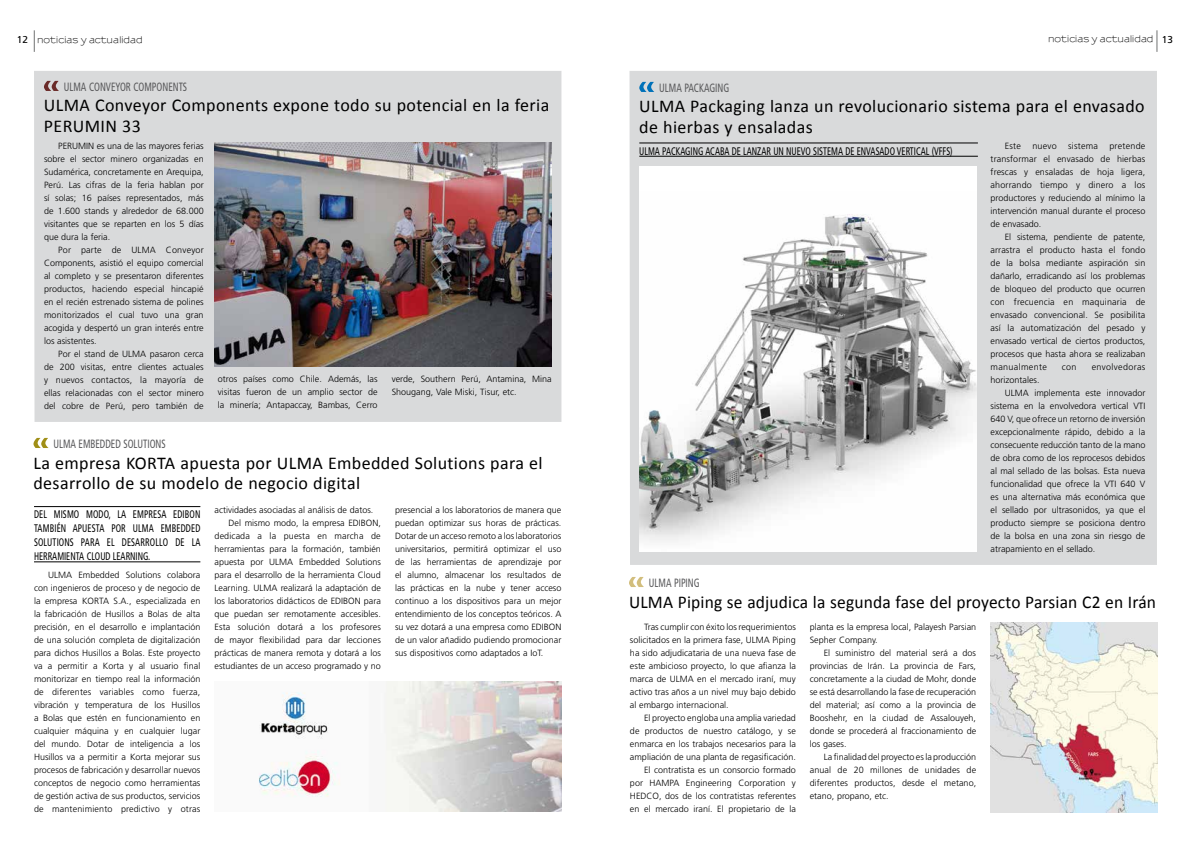
<style>
.page{position:relative;width:1191px;height:842px;background:#fff}
.page>*{position:absolute;margin:0;border:0;box-sizing:border-box;transform-origin:0 0}
.t1{font:18px/20.5px "Calibri";letter-spacing:.02em;color:#000}
.t2{font:condensed 12px "Frutiger LT Std";color:#58585a;scale:.8 1}
.t3{font:condensed 11px/14px "Frutiger LT Std";color:#000;text-align:justify;scale:.8 1}
.t4{font:300 9px/13px "Frutiger LT Std";color:#000;text-align:justify}
.t5{font:600 9px "Sansumi";color:#000}
.t6{font:300 9px "Frutiger LT Std";letter-spacing:.035em;color:#000}
.t7{font:300 9px "Frutiger LT Std";letter-spacing:.025em;color:#000}
.s1{font-family:"Frutiger LT Std";font-weight:400;font-size:10px}
</style>
<div class="page">
<div style="left:34px;top:71px;width:527px;height:351px;background:#d9dadb"></div>
<svg style="left:34px;top:30px;width:1px;height:22px"></svg>
<svg style="left:44px;top:81px;width:15px;height:10px"></svg>
<svg style="left:33px;top:438px;width:15px;height:10px"></svg>
<svg style="left:1156px;top:30px;width:1px;height:22px"></svg>
<div style="left:629px;top:71px;width:528px;height:494px;background:#d9dadb"></div>
<svg style="left:639px;top:82px;width:15px;height:10px"></svg>
<svg style="left:629px;top:577px;width:15px;height:10px"></svg>
<img style="left:990px;top:623px;width:167px;height:190px">
<img style="left:258px;top:682px;width:303px;height:130px">
<img style="left:214px;top:142px;width:337px;height:224px">
<div style="left:639px;top:166px;width:337px;height:386px;background:#fff"></div>
<img style="left:639px;top:214px;width:337px;height:328px">
<hr style="left:639px;top:143px;width:339px;height:1px;background:#000">
<hr style="left:639px;top:156px;width:339px;height:1px;background:#000">
<hr style="left:34px;top:506px;width:166px;height:1px;background:#000">
<hr style="left:34px;top:562px;width:166px;height:1px;background:#000">
<p class="t5" style="left:17px;top:35px;width:127px"><span class="s1">12</span> noticias y actualidad</p>
<h2 class="t2" style="left:64px;top:80px;width:156px">ULMA CONVEYOR COMPONENTS</h2>
<h1 class="t1" style="left:44px;top:94px;width:507px">ULMA Conveyor Components expone todo su potencial en la feria<br>PERUMIN 33</h1>
<p class="t4" style="left:44px;top:140px;width:161px;text-indent:14px">PERUMIN es una de las mayores ferias sobre el sector minero organizadas en Sudamérica, concretamente en Arequipa, Perú. Las cifras de la feria hablan por sí solas; 16 países representados, más de 1.600 stands y alrededor de 68.000 visitantes que se reparten en los 5 días que dura la feria.</p>
<p class="t4" style="left:44px;top:243px;width:161px;text-indent:14px">Por parte de ULMA Conveyor Components, asistió el equipo comercial al completo y se presentaron diferentes productos, haciendo especial hincapié en el recién estrenado sistema de polines monitorizados el cual tuvo una gran acogida y despertó un gran interés entre los asistentes.</p>
<p class="t4" style="left:44px;top:347px;width:161px;text-indent:14px">Por el stand de ULMA pasaron cerca de 200 visitas, entre clientes actuales y nuevos contactos, la mayoría de ellas relacionadas con el sector minero del cobre de Perú, pero también de</p>
<p class="t4" style="left:218px;top:373px;width:161px">otros países como Chile. Además, las visitas fueron de un amplio sector de la minería; Antapaccay, Bambas, Cerro</p>
<p class="t4" style="left:392px;top:373px;width:161px">verde, Southern Perú, Antamina, Mina<br>Shougang, Vale Miski, Tisur, etc.</p>
<h2 class="t2" style="left:53px;top:437px;width:142px">ULMA EMBEDDED SOLUTIONS</h2>
<h1 class="t1" style="left:33px;top:451px;width:510px">La empresa KORTA apuesta por ULMA Embedded Solutions para el desarrollo de su modelo de negocio digital</h1>
<p class="t3" style="left:34px;top:507px;width:209px">DEL MISMO MODO, LA EMPRESA EDIBON TAMBIÉN APUESTA POR ULMA EMBEDDED SOLUTIONS PARA EL DESARROLLO DE LA HERRAMIENTA CLOUD LEARNING.</p>
<p class="t4" style="left:34px;top:568px;width:168px;text-indent:14px">ULMA Embedded Solutions colabora con ingenieros de proceso y de negocio de la empresa KORTA S.A., especializada en la fabricación de Husillos a Bolas de alta precisión, en el desarrollo e implantación de una solución completa de digitalización para dichos Husillos a Bolas. Este proyecto va a permitir a Korta y al usuario final monitorizar en tiempo real la información de diferentes variables como fuerza, vibración y temperatura de los Husillos a Bolas que estén en funcionamiento en cualquier máquina y en cualquier lugar del mundo. Dotar de inteligencia a los Husillos va a permitir a Korta mejorar sus procesos de fabricación y desarrollar nuevos conceptos de negocio como herramientas de gestión activa de sus productos, servicios de mantenimiento predictivo y otras</p>
<p class="t4" style="left:214px;top:503px;width:160px">actividades asociadas al análisis de datos.</p>
<p class="t4" style="left:228px;top:516px;width:154px">Del mismo modo, la empresa EDIBON,</p>
<p class="t4" style="left:214px;top:529px;width:168px">dedicada a la puesta en marcha de</p>
<p class="t4" style="left:214px;top:542px;width:168px">herramientas para la formación, también</p>
<p class="t4" style="left:214px;top:555px;width:168px">apuesta por ULMA Embedded Solutions</p>
<p class="t4" style="left:214px;top:568px;width:168px">para el desarrollo de la herramienta Cloud</p>
<p class="t4" style="left:214px;top:581px;width:168px">Learning. ULMA realizará la adaptación de</p>
<p class="t4" style="left:214px;top:594px;width:168px">los laboratorios didácticos de EDIBON para</p>
<p class="t4" style="left:214px;top:607px;width:168px">que puedan ser remotamente accesibles.</p>
<p class="t4" style="left:214px;top:620px;width:168px">Esta solución dotará a los profesores</p>
<p class="t4" style="left:214px;top:633px;width:168px">de mayor flexibilidad para dar lecciones</p>
<p class="t4" style="left:214px;top:646px;width:168px">prácticas de manera remota y dotará a los</p>
<p class="t4" style="left:214px;top:659px;width:168px">estudiantes de un acceso programado y no</p>
<p class="t4" style="left:395px;top:503px;width:168px">presencial a los laboratorios de manera que puedan optimizar sus horas de prácticas.<br>Dotar de un acceso remoto a los laboratorios universitarios, permitirá optimizar el uso de las herramientas de aprendizaje por el alumno, almacenar los resultados de las prácticas en la nube y tener acceso continuo a los dispositivos para un mejor entendimiento de los conceptos teóricos. A su vez dotará a una empresa como EDIBON de un valor añadido pudiendo promocionar sus dispositivos como adaptados a IoT.</p>
<p class="t5" style="left:1048px;top:34px;width:126px">noticias y actualidad <span class="s1">13</span></p>
<h2 class="t2" style="left:659px;top:81px;width:89px">ULMA PACKAGING</h2>
<h1 class="t1" style="left:639px;top:95px;width:507px">ULMA Packaging lanza un revolucionario sistema para el envasado de hierbas y ensaladas</h1>
<p class="t3" style="left:639px;top:144px;width:393px">ULMA PACKAGING ACABA DE LANZAR UN NUEVO SISTEMA DE ENVASADO VERTICAL (VFFS)</p>
<p class="t4" style="left:990px;top:139px;width:156px;text-indent:119px">pretende transformar el envasado de hierbas frescas y ensaladas de hoja ligera, ahorrando tiempo y dinero a los productores y reduciendo al mínimo la intervención manual durante el proceso de envasado.</p>
<p class="t4" style="left:990px;top:230px;width:156px;text-indent:14px">El sistema, pendiente de patente, arrastra el producto hasta el fondo de la bolsa mediante aspiración sin dañarlo, erradicando así los problemas de bloqueo del producto que ocurren con frecuencia en maquinaria de envasado convencional. Se posibilita así la automatización del pesado y envasado vertical de ciertos productos, procesos que hasta ahora se realizaban manualmente</p>
<p class="t4" style="left:1004px;top:139px;width:18px">Este</p>
<p class="t4" style="left:1032px;top:139px;width:26px">nuevo</p>
<p class="t7" style="left:1068px;top:140px;width:31px">sistema</p>
<p class="t4" style="left:1062px;top:360px;width:16px">con</p>
<p class="t6" style="left:1091px;top:361px;width:55px">envolvedoras</p>
<p class="t4" style="left:990px;top:373px;width:51px">horizontales.</p>
<p class="t4" style="left:1004px;top:386px;width:142px">ULMA implementa este innovador</p>
<p class="t4" style="left:990px;top:399px;width:156px">sistema en la envolvedora vertical VTI</p>
<p class="t4" style="left:990px;top:412px;width:156px">640 V, que ofrece un retorno de inversión</p>
<p class="t4" style="left:990px;top:425px;width:156px">excepcionalmente rápido, debido a la</p>
<p class="t4" style="left:990px;top:438px;width:156px">consecuente reducción tanto de la mano</p>
<p class="t4" style="left:990px;top:451px;width:156px">de obra como de los reprocesos debidos</p>
<p class="t4" style="left:990px;top:464px;width:156px">al mal sellado de las bolsas. Esta nueva</p>
<p class="t4" style="left:990px;top:477px;width:156px">funcionalidad que ofrece la VTI 640 V</p>
<p class="t4" style="left:990px;top:490px;width:156px">es una alternativa más económica que</p>
<p class="t4" style="left:990px;top:503px;width:156px">el sellado por ultrasonidos, ya que el</p>
<p class="t4" style="left:990px;top:516px;width:156px">producto siempre se posiciona dentro</p>
<p class="t4" style="left:990px;top:529px;width:156px">de la bolsa en una zona sin riesgo de</p>
<p class="t4" style="left:990px;top:542px;width:106px">atrapamiento en el sellado.</p>
<h2 class="t2" style="left:649px;top:576px;width:65px">ULMA PIPING</h2>
<h1 class="t1" style="left:629px;top:590px;width:528px">ULMA Piping se adjudica la segunda fase del proyecto Parsian C2 en Irán</h1>
<p class="t4" style="left:630px;top:620px;width:167px;text-indent:14px">Tras cumplir con éxito los requerimientos solicitados en la primera fase, ULMA Piping ha sido adjudicataria de una nueva fase de este ambicioso proyecto, lo que afianza la marca de ULMA en el mercado iraní, muy activo tras años a un nivel muy bajo debido al embargo internacional.</p>
<p class="t4" style="left:630px;top:711px;width:167px;text-align:right">El proyecto engloba una amplia variedad<br>de productos de nuestro catálogo, y se enmarca en los trabajos necesarios para la ampliación de una planta de regasificación.<br>El contratista es un consorcio formado por HAMPA Engineering Corporation y HEDCO, dos de los contratistas referentes en el mercado iraní. El propietario de la</p>
<p class="t4" style="left:809px;top:620px;width:168px">planta es la empresa local, Palayesh Parsian<br>Sepher Company.</p>
<p class="t4" style="left:809px;top:646px;width:168px;text-indent:14px">El suministro del material será a dos provincias de Irán. La provincia de Fars, concretamente a la ciudad de Mohr, donde se está desarrollando la fase de recuperación del material; así como a la provincia de Booshehr, en la ciudad de Assalouyeh, donde se procederá al fraccionamiento de los gases.</p>
<p class="t4" style="left:809px;top:750px;width:168px;text-indent:14px">La finalidad del proyecto es la producción anual de 20 millones de unidades de diferentes productos, desde el metano, etano, propano, etc.</p>
</div>
